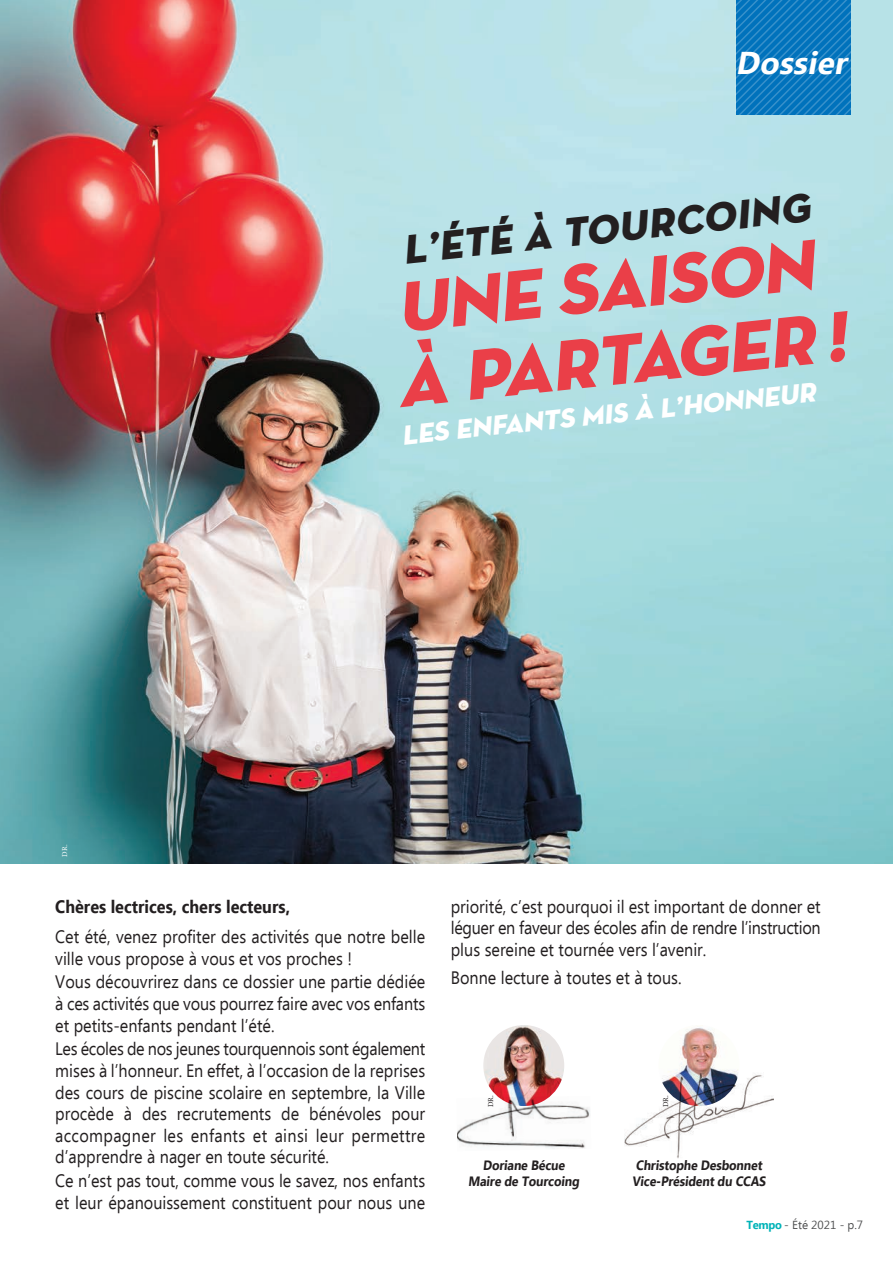
<style>
.page{position:relative;width:893px;height:1263px;background:#fff}
.page>*{position:absolute;margin:0;border:0;box-sizing:border-box;transform-origin:0 0}
.t1{font:italic 72.15px/74.6px "Neutra Disp Titling";color:#ea3f48}
.t2{font:italic 41.1px "Neutra Disp Titling";color:#231f20}
.t3{font:italic 700 31.5px "Ebrima";color:#fff}
.t4{font:italic 27.6px "Neutra Disp Titling";color:#fff}
.Dates{font:18px/21.6px "Ebrima";color:#231f20;text-align:justify;scale:.9 1}
.Dates-2{font:700 18px "Ebrima";color:#231f20;scale:.9 1}
.t5{font:700 13.5px "Ebrima";color:#231f20;scale:.91 1}
.t6{font:11.7px "Ebrima";color:#4e4f50}
.t7{font:7.5px "Minion Pro";color:#231f20}
.t8{font:7.5px "Minion Pro";color:#fff}
.s1{font-weight:700;color:#00b3b8}
</style>
<div class="page">
<img style="left:0;top:0;width:893px;height:863px">
<img style="left:483px;top:1025px;width:81px;height:81px;border-radius:40px">
<img style="left:658px;top:1025px;width:81px;height:81px;border-radius:40px">
<img style="left:457px;top:1096px;width:133px;height:53px">
<img style="left:625px;top:1072px;width:148px;height:87px">
<svg style="left:736px;top:0;width:114px;height:115px;background:#0e79bf"></svg>
<p class="t3" style="left:736px;top:40px;width:121px">Dossier</p>
<p class="t8" style="left:60px;top:857px;width:13px;rotate:-90deg">DR.</p>
<p class="t2" style="left:400px;top:224px;width:410px;rotate:-6deg">L’ÉTÉ À TOURCOING</p>
<p class="t1" style="left:385px;top:272px;width:452px;rotate:-6deg">UNE SAISON<br>À PARTAGER !</p>
<p class="t4" style="left:400px;top:418px;width:417px;rotate:-6deg">LES ENFANTS MIS À L’HONNEUR</p>
<p class="Dates-2" style="left:55px;top:893px;width:262px">Chères lectrices, chers lecteurs,</p>
<p class="Dates" style="left:55px;top:927px;width:413px">Cet été, venez profiter des activités que notre belle ville vous propose à vous et vos proches !</p>
<p class="Dates" style="left:55px;top:972px;width:413px">Vous découvrirez dans ce dossier une partie dédiée à ces activités que vous pourrez faire avec vos enfants et petits-enfants pendant l’été.</p>
<p class="Dates" style="left:55px;top:1039px;width:413px">Les écoles de nos jeunes tourquennois sont également mises à l’honneur. En effet, à l’occasion de la reprises des cours de piscine scolaire en septembre, la Ville procède à des recrutements de bénévoles pour accompagner les enfants et ainsi leur permettre d’apprendre à nager en toute sécurité.</p>
<p class="Dates" style="left:55px;top:1171px;width:413px">Ce n’est pas tout, comme vous le savez, nos enfants et leur épanouissement constituent pour nous une</p>
<p class="Dates" style="left:451px;top:897px;width:413px">priorité, c’est pourquoi il est important de donner et léguer en faveur des écoles afin de rendre l’instruction plus sereine et tournée vers l’avenir.</p>
<p class="Dates" style="left:451px;top:968px;width:258px">Bonne lecture à toutes et à tous.</p>
<p class="t7" style="left:486px;top:1107px;width:13px;rotate:-90deg">DR.</p>
<p class="t7" style="left:661px;top:1107px;width:13px;rotate:-90deg">DR.</p>
<p class="t5" style="left:483px;top:1155px;width:94px">Doriane Bécue</p>
<p class="t5" style="left:468px;top:1171px;width:126px">Maire de Tourcoing</p>
<p class="t5" style="left:636px;top:1155px;width:143px">Christophe Desbonnet</p>
<p class="t5" style="left:632px;top:1171px;width:151px">Vice-Président du CCAS</p>
<p class="t6" style="left:746px;top:1216px;width:118px"><span class="s1">Tempo</span> - Été 2021 - p.7</p>
</div>
